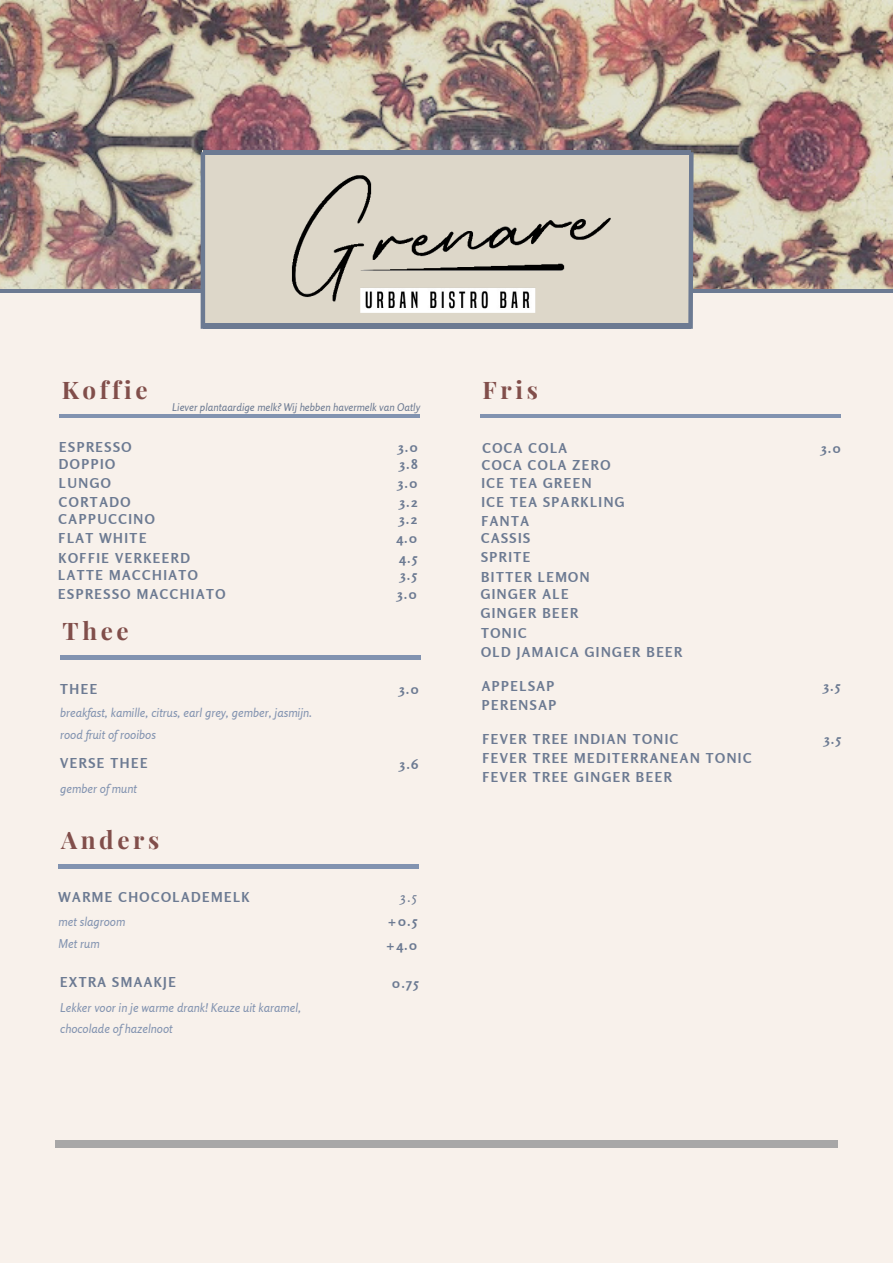
<style>
.page{position:relative;width:893px;height:1264px;background:#fff}
.page>*{position:absolute;margin:0;border:0;box-sizing:border-box;transform-origin:0 0}
.t1{font:700 24.15px "Playfair Display";letter-spacing:.15em;color:#814e4a}
.t2{font:700 13.65px/18.9px "Rosario";letter-spacing:.11em;color:#6c7a92}
.t3{font:13.65px "Rosario";color:#6c7a92}
.t4{font:italic 12.15px/21.3px "Rosario";color:#8293b0}
.t5{font:italic 10.65px "Rosario";color:#6c7a92}
</style>
<div class="page">
<div style="left:0;top:0;width:892px;height:1262px;background:#f8f1eb"></div>
<img style="left:0;top:0;width:892px;height:289px">
<hr style="left:0;top:289px;width:892px;height:4px;background:#6c7a92">
<div style="left:202px;top:150px;width:488px;height:174px;background:#ddd7c9"></div>
<hr style="left:59px;top:414px;width:361px;height:4px;background:#8293b0">
<hr style="left:480px;top:414px;width:360px;height:4px;background:#8293b0">
<img style="left:267px;top:149px;width:365px;height:180px">
<hr style="left:203px;top:324px;width:487px;height:4px;background:#6c7a92">
<hr style="left:201px;top:152px;width:4px;height:177px;background:#6c7a92">
<svg style="left:686px;top:148px;width:9px;height:181px"></svg>
<hr style="left:203px;top:150px;width:487px;height:4px;background:#6c7a92">
<div style="left:55px;top:1140px;width:782px;height:7px;background:#a8a7a7"></div>
<hr style="left:60px;top:655px;width:361px;height:4px;background:#8293b0">
<hr style="left:58px;top:864px;width:361px;height:4px;background:#8293b0">
<h1 class="t1" style="left:62px;top:373px;width:87px">Koffie</h1>
<p class="t5" style="left:172px;top:400px;width:249px">Liever plantaardige melk? Wij hebben havermelk van Oatly</p>
<p class="t2" style="left:59px;top:437px;width:74px">ESPRESSO</p>
<p class="t2" style="left:398px;top:437px;width:21px">3.0</p>
<p class="t2" style="left:59px;top:454px;width:58px">DOPPIO</p>
<p class="t2" style="left:399px;top:454px;width:19px">3.8</p>
<p class="t2" style="left:59px;top:473px;width:53px">LUNGO</p>
<p class="t2" style="left:398px;top:473px;width:21px">3.0</p>
<p class="t2" style="left:59px;top:492px;width:73px">CORTADO</p>
<p class="t2" style="left:399px;top:492px;width:20px">3.2</p>
<p class="t2" style="left:59px;top:509px;width:98px">CAPPUCCINO</p>
<p class="t2" style="left:399px;top:509px;width:20px">3.2</p>
<p class="t2" style="left:59px;top:528px;width:89px">FLAT WHITE</p>
<p class="t2" style="left:396px;top:528px;width:22px">4.0</p>
<p class="t2" style="left:59px;top:548px;width:133px">KOFFIE VERKEERD</p>
<p class="t2" style="left:399px;top:548px;width:19px">4.5</p>
<p class="t2" style="left:58px;top:565px;width:141px">LATTE MACCHIATO</p>
<p class="t2" style="left:400px;top:565px;width:18px">3.5</p>
<p class="t2" style="left:58px;top:584px;width:169px">ESPRESSO MACCHIATO</p>
<p class="t2" style="left:397px;top:584px;width:21px">3.0</p>
<h1 class="t1" style="left:63px;top:614px;width:68px">Thee</h1>
<p class="t2" style="left:60px;top:679px;width:39px">THEE</p>
<p class="t2" style="left:399px;top:679px;width:21px">3.0</p>
<p class="t4" style="left:60px;top:702px;width:253px">breakfast, kamille, citrus, earl grey, gember, jasmijn. rood fruit of rooibos</p>
<p class="t2" style="left:60px;top:753px;width:89px">VERSE THEE</p>
<p class="t2" style="left:399px;top:754px;width:20px">3.6</p>
<p class="t4" style="left:60px;top:777px;width:78px">gember of munt</p>
<h1 class="t1" style="left:61px;top:823px;width:100px">Anders</h1>
<p class="t2" style="left:59px;top:887px;width:192px">WARME CHOCOLADEMELK</p>
<p class="t3" style="left:400px;top:889px;width:18px">3.5</p>
<p class="t2" style="left:386px;top:909px;width:32px;line-height:23.5px">+0.5 +4.0</p>
<p class="t2" style="left:60px;top:972px;width:117px">EXTRA SMAAKJE</p>
<p class="t2" style="left:392px;top:973px;width:28px">0.75</p>
<p class="t4" style="left:59px;top:911px;width:68px">met slagroom<br>Met rum</p>
<p class="t4" style="left:60px;top:996px;width:242px">Lekker voor in je warme drank! Keuze uit karamel, chocolade of hazelnoot</p>
<h1 class="t1" style="left:482px;top:373px;width:57px">Fris</h1>
<p class="t2" style="left:482px;top:438px;width:86px">COCA COLA</p>
<p class="t2" style="left:821px;top:438px;width:21px">3.0</p>
<p class="t2" style="left:481px;top:474px;width:145px">ICE TEA GREEN<br>ICE TEA SPARKLING<br>FANTA</p>
<p class="t2" style="left:481px;top:528px;width:110px;line-height:19.4px">CASSIS<br>SPRITE<br>BITTER LEMON</p>
<p class="t2" style="left:480px;top:584px;width:203px">GINGER ALE<br>GINGER BEER<br>TONIC<br>OLD JAMAICA GINGER BEER</p>
<p class="t2" style="left:482px;top:676px;width:74px">APPELSAP</p>
<p class="t2" style="left:823px;top:676px;width:18px">3.5</p>
<p class="t2" style="left:482px;top:695px;width:76px">PERENSAP</p>
<p class="t2" style="left:481px;top:455px;width:130px">COCA COLA ZERO</p>
<p class="t2" style="left:482px;top:729px;width:197px">FEVER TREE INDIAN TONIC</p>
<p class="t2" style="left:824px;top:729px;width:18px">3.5</p>
<p class="t2" style="left:482px;top:748px;width:270px">FEVER TREE MEDITERRANEAN TONIC<br>FEVER TREE GINGER BEER</p>
</div>
